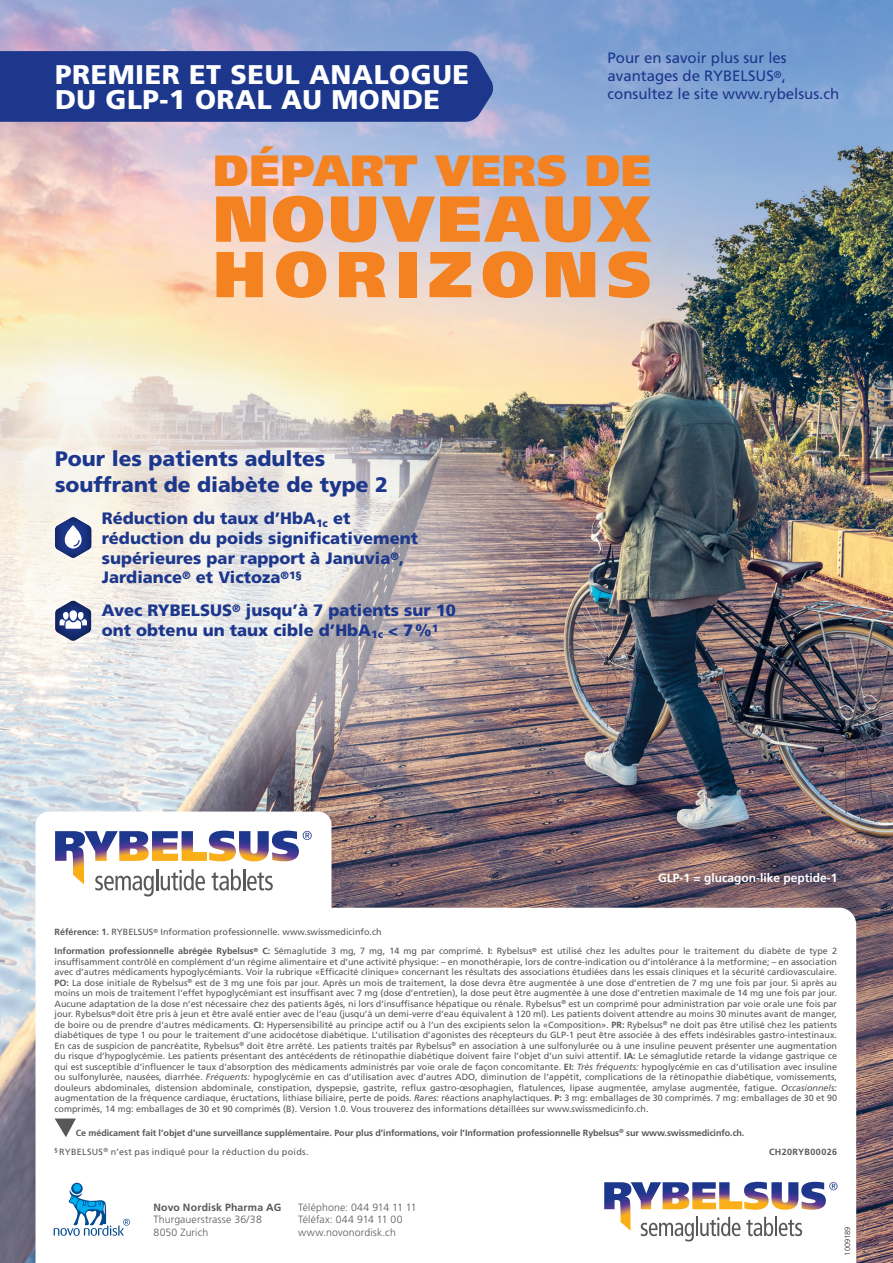
<style>
.page{position:relative;width:893px;height:1263px;background:#fff}
.page>*{position:absolute;margin:0;border:0;box-sizing:border-box;transform-origin:0 0}
.t1{font:900 64.8px/55.5px "Frutiger LT Pro";letter-spacing:.09em;color:#f58220}
.t2{font:900 43.8px "Frutiger LT Pro";letter-spacing:.02em;color:#f58220}
.t3{font:900 27px/25.5px "Frutiger LT Pro";letter-spacing:.02em;color:#fff}
.t4{font:900 21px/25.2px "Frutiger LT Pro";color:#1c378c}
.t5{font:900 16.5px/19.8px "Frutiger LT Pro";color:#1c378c}
.t6{font:15px/18px "Frutiger LT Pro";color:#1c378c}
.t7{font:700 12px "Frutiger LT Pro";color:#fff}
.t8{font:300 10.5px/12.5px "Frutiger LT Std";letter-spacing:.015em;color:#57585a}
.t9{font:9px/10.5px "Frutiger LT Pro";color:#57585a}
.t10{font:700 9px/19px "Frutiger LT Pro";letter-spacing:-.01em;color:#57585a}
.t11{font:700 9px "Frutiger LT Pro";letter-spacing:.04em;color:#57585a}
.t12{font:300 7.5px "Frutiger";color:#231f20}
.s1{font-weight:700}
.s2{font-style:italic}
.s3{font-weight:400}
</style>
<div class="page">
<img style="left:0;top:0;width:893px;height:1263px">
<div style="left:36px;top:811px;width:295px;height:137px;background:#fff;border-radius:13px"></div>
<svg style="left:55px;top:831px;width:257px;height:66px"></svg>
<svg style="left:36px;top:908px;width:820px;height:355px"></svg>
<svg style="left:55px;top:1118px;width:21px;height:19px"></svg>
<div style="left:0;top:51px;width:494px;height:71px;background:#1c378c"></div>
<svg style="left:604px;top:1182px;width:233px;height:60px"></svg>
<svg style="left:71px;top:1183px;width:12px;height:11px"></svg>
<div style="left:73px;top:1184px;width:8px;height:8px;background:#00aeef;border-radius:50%"></div>
<svg style="left:54px;top:1190px;width:76px;height:46px"></svg>
<svg style="left:55px;top:517px;width:36px;height:41px"></svg>
<div style="left:53px;top:600px;width:39px;height:43px;background:#231f20;opacity:.75"></div>
<svg style="left:55px;top:600px;width:36px;height:41px"></svg>
<p class="t6" style="left:607px;top:49px;width:233px">Pour en savoir plus sur les avantages de RYBELSUS<sup>®</sup>, consultez le site www.rybelsus.ch</p>
<p class="t3" style="left:55px;top:62px;width:415px">PREMIER ET SEUL ANALOGUE<br>DU GLP-1 ORAL AU MONDE</p>
<p class="t2" style="left:213px;top:144px;width:439px">DÉPART VERS DE</p>
<p class="t1" style="left:213px;top:191px;width:440px">NOUVEAUX<br>HORIZONS</p>
<p class="t4" style="left:55px;top:446px;width:334px">Pour les patients adultes souffrant de diabète de type 2</p>
<p class="t5" style="left:102px;top:508px;width:318px">Réduction du taux d’HbA<sub>1c</sub> et réduction du poids significativement supérieures par rapport à Januvia<sup>®</sup>,<br>Jardiance<sup>®</sup> et Victoza<sup>®1§</sup></p>
<p class="t5" style="left:102px;top:600px;width:356px">Avec RYBELSUS<sup>®</sup> jusqu’à 7 patients sur 10 ont obtenu un taux cible d’HbA<sub>1c</sub> &lt; 7%<sup>1</sup></p>
<p class="t7" style="left:658px;top:871px;width:181px">GLP-1 = glucagon-like peptide-1</p>
<p class="t9" style="left:55px;top:922px;width:784px;line-height:19px"><span class="s1">Référence: 1.</span> RYBELSUS<sup>®</sup> Information professionnelle. www.swissmedicinfo.ch<br><span class="s1">Information professionnelle abrégée Rybelsus</span><sup>®</sup> <span class="s1">C:</span> Sémaglutide 3 mg, 7 mg, 14 mg par comprimé. <span class="s1">I:</span> Rybelsus<sup>®</sup> est utilisé chez les adultes pour le traitement du diabète de type 2</p>
<p class="t9" style="left:55px;top:956px;width:784px;text-align:justify">insuffisamment contrôlé en complément d’un régime alimentaire et d’une activité physique: – en monothérapie, lors de contre-indication ou d’intolérance à la metformine; – en association avec d’autres médicaments hypoglycémiants. Voir la rubrique «Efficacité clinique» concernant les résultats des associations étudiées dans les essais cliniques et la sécurité cardiovasculaire.<br><span class="s1">PO:</span> La dose initiale de Rybelsus<sup>®</sup> est de 3 mg une fois par jour. Après un mois de traitement, la dose devra être augmentée à une dose d’entretien de 7 mg une fois par jour. Si après au moins un mois de traitement l’effet hypoglycémiant est insuffisant avec 7 mg (dose d’entretien), la dose peut être augmentée à une dose d’entretien maximale de 14 mg une fois par jour.<br>Aucune adaptation de la dose n’est nécessaire chez des patients âgés, ni lors d’insuffisance hépatique ou rénale. Rybelsus<sup>®</sup> est un comprimé pour administration par voie orale une fois par jour. Rybelsus<sup>®</sup> doit être pris à jeun et être avalé entier avec de l’eau (jusqu’à un demi-verre d’eau équivalent à 120 ml). Les patients doivent attendre au moins 30 minutes avant de manger, de boire ou de prendre d’autres médicaments. <span class="s1">CI:</span> Hypersensibilité au principe actif ou à l’un des excipients selon la «Composition». <span class="s1">PR:</span> Rybelsus<sup>®</sup> ne doit pas être utilisé chez les patients diabétiques de type 1 ou pour le traitement d’une acidocétose diabétique. L’utilisation d’agonistes des récepteurs du GLP-1 peut être associée à des effets indésirables gastro-intestinaux.<br>En cas de suspicion de pancréatite, Rybelsus<sup>®</sup> doit être arrêté. Les patients traités par Rybelsus<sup>®</sup> en association à une sulfonylurée ou à une insuline peuvent présenter une augmentation du risque d’hypoglycémie. Les patients présentant des antécédents de rétinopathie diabétique doivent faire l’objet d’un suivi attentif. <span class="s1">IA:</span> Le sémaglutide retarde la vidange gastrique ce qui est susceptible d’influencer le taux d’absorption des médicaments administrés par voie orale de façon concomitante. <span class="s1">EI:</span> <span class="s2">Très fréquents:</span> hypoglycémie en cas d’utilisation avec insuline ou sulfonylurée, nausées, diarrhée. <span class="s2">Fréquents:</span> hypoglycémie en cas d’utilisation avec d’autres ADO, diminution de l’appétit, complications de la rétinopathie diabétique, vomissements, douleurs abdominales, distension abdominale, constipation, dyspepsie, gastrite, reflux gastro-œsophagien, flatulences, lipase augmentée, amylase augmentée, fatigue. <span class="s2">Occasionnels: </span>augmentation de la fréquence cardiaque, éructations, lithiase biliaire, perte de poids. <span class="s2">Rares:</span> réactions anaphylactiques. <span class="s1">P:</span> 3 mg: emballages de 30 comprimés. 7 mg: emballages de 30 et 90 comprimés, 14 mg: emballages de 30 et 90 comprimés (B). Version 1.0. Vous trouverez des informations détaillées sur www.swissmedicinfo.ch.</p>
<p class="t10" style="left:55px;top:1123px;width:691px;text-indent:21px">Ce médicament fait l’objet d’une surveillance supplémentaire. Pour plus d’informations, voir l’Information professionnelle Rybelsus<sup>®</sup> sur www.swissmedicinfo.ch. <sup>§</sup> <span class="s3">RYBELSUS</span><sup>®</sup> <span class="s3">n’est pas indiqué pour la réduction du poids.</span></p>
<p class="t11" style="left:769px;top:1146px;width:70px">CH20RYB00026</p>
<p class="t8" style="left:153px;top:1201px;width:129px"><span class="s1">Novo Nordisk Pharma AG<br></span>Thurgauerstrasse 36/38<br>8050 Zurich</p>
<p class="t8" style="left:298px;top:1201px;width:120px">Téléphone: 044 914 11 11<br>Téléfax: 044 914 11 00 www.novonordisk.ch</p>
<p class="t12" style="left:843px;top:1255px;width:31px;rotate:-90deg">1009189</p>
</div>
